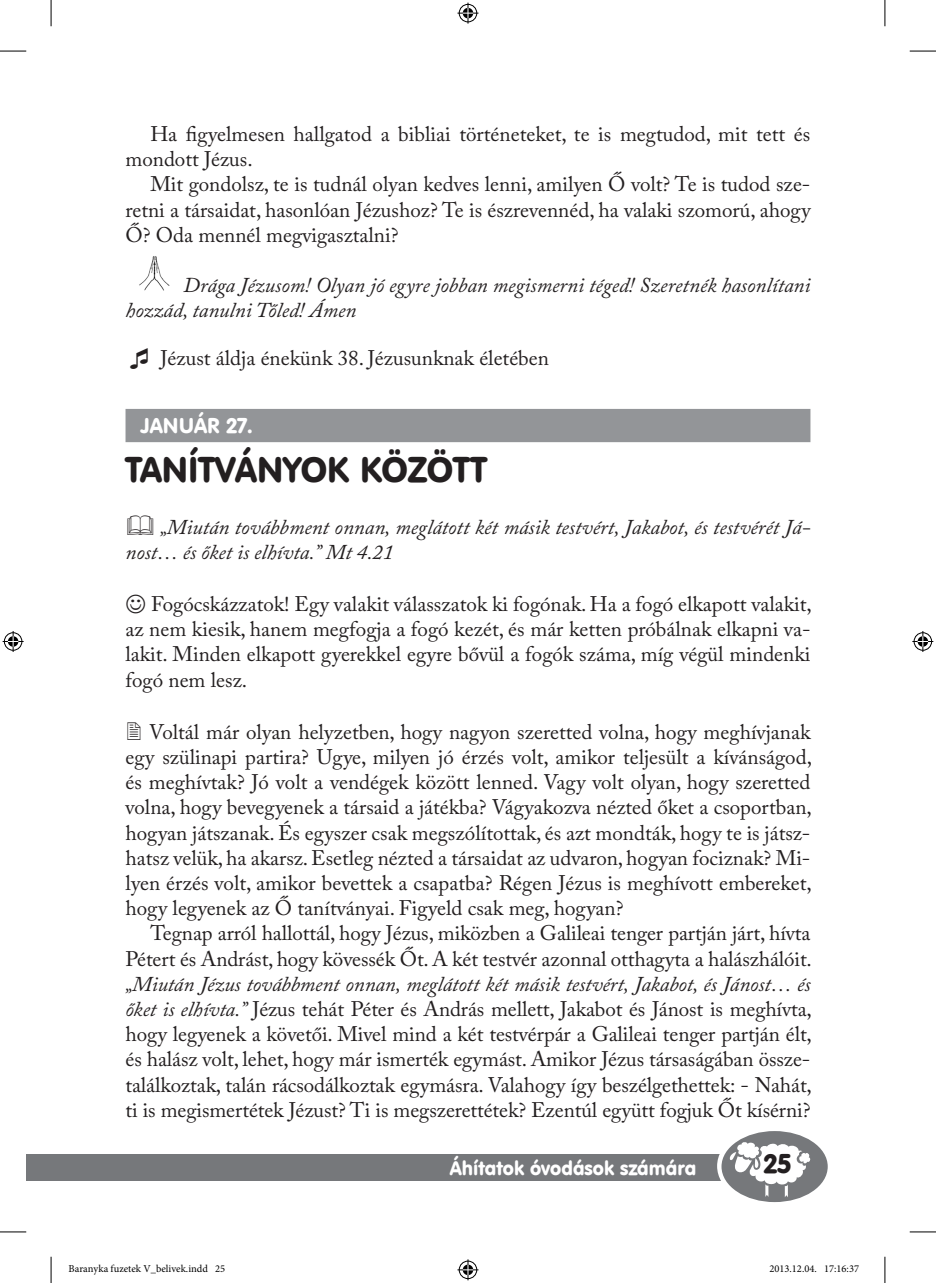
<style>
.page{position:relative;width:936px;height:1283px;background:#fff}
.page>*{position:absolute;margin:0;border:0;box-sizing:border-box;transform-origin:0 0}
.t1{font:35px "Hu Vagou Hu";color:#231f20}
.t2{font:26.6px "Hu Vagou Hu";color:#231f20}
.t3{font:21px/25.2px "Adobe Caslon Pro";color:#231f20;text-align:justify}
.t4{font:italic 21px/25.2px "Adobe Caslon Pro";color:#231f20}
.t5{font:21px "Hu Vagou Hu";color:#fff}
.t6{font:19.25px "Hu Vagou Hu";color:#fff}
.t7{font:10.5px "Minion Pro";color:#000}
.s1{font-style:italic}
</style>
<div class="page">
<div style="left:26px;top:1154px;width:789px;height:27px;background:#76787b"></div>
<div style="left:717px;top:1125px;width:115px;height:82px;background:#fff;border-radius:50%"></div>
<svg style="left:721px;top:1131px;width:106px;height:71px"></svg>
<div style="left:125px;top:409px;width:685px;height:33px;background:#939598"></div>
<img style="left:139px;top:256px;width:31px;height:35px">
<svg style="left:0;top:51px;width:26px;height:1px"></svg>
<svg style="left:909px;top:51px;width:26px;height:1px"></svg>
<svg style="left:0;top:1231px;width:26px;height:1px"></svg>
<svg style="left:909px;top:1231px;width:26px;height:1px"></svg>
<svg style="left:51px;top:0;width:1px;height:26px"></svg>
<svg style="left:51px;top:1256px;width:1px;height:27px"></svg>
<svg style="left:884px;top:0;width:1px;height:26px"></svg>
<svg style="left:884px;top:1256px;width:1px;height:27px"></svg>
<svg style="left:457px;top:3px;width:21px;height:21px"></svg>
<svg style="left:457px;top:1259px;width:21px;height:21px"></svg>
<svg style="left:3px;top:631px;width:21px;height:21px"></svg>
<svg style="left:912px;top:631px;width:21px;height:21px"></svg>
<p class="t3" style="left:125px;top:121px;width:686px;text-indent:25px">Ha figyelmesen hallgatod a bibliai történeteket, te is megtudod, mit tett és mondott Jézus.</p>
<p class="t3" style="left:125px;top:171px;width:687px;text-indent:25px">Mit gondolsz, te is tudnál olyan kedves lenni, amilyen Ő volt? Te is tudod sze&shy;retni a társaidat, hasonlóan Jézushoz? Te is észrevennéd, ha valaki szomorú, ahogy Ő? Oda mennél megvigasztalni?</p>
<p class="t4" style="left:125px;top:272px;width:686px;text-indent:58px">Drága Jézusom! Olyan jó egyre jobban megismerni téged! Szeretnék hasonlítani hozzád, tanulni Tőled! Ámen</p>
<p class="t3" style="left:161px;top:345px;width:390px">Jézust áldja énekünk 38. Jézusunknak életében</p>
<p class="t5" style="left:140px;top:412px;width:113px">Január 27.</p>
<h1 class="t1" style="left:125px;top:448px;width:363px">Tanítványok között</h1>
<p class="t4" style="left:125px;top:514px;width:686px;text-indent:35px">„Miután továbbment onnan, meglátott két másik testvért, Jakabot, és testvérét Já&shy;nost… és őket is elhívta.” Mt 4.21</p>
<p class="t3" style="left:125px;top:591px;width:688px;text-indent:26px">Fogócskázzatok! Egy valakit válasszatok ki fogónak. Ha a fogó elkapott valakit, az nem kiesik, hanem megfogja a fogó kezét, és már ketten próbálnak elkapni va&shy;lakit. Minden elkapott gyerekkel egyre bővül a fogók száma, míg végül mindenki fogó nem lesz.</p>
<p class="t3" style="left:125px;top:719px;width:688px;text-indent:24px">Voltál már olyan helyzetben, hogy nagyon szeretted volna, hogy meghívjanak egy szülinapi partira? Ugye, milyen jó érzés volt, amikor teljesült a kívánságod, és meghívtak? Jó volt a vendégek között lenned. Vagy volt olyan, hogy szeretted volna, hogy bevegyenek a társaid a játékba? Vágyakozva nézted őket a csoportban, hogyan játszanak. És egyszer csak megszólítottak, és azt mondták, hogy te is játsz&shy;hatsz velük, ha akarsz. Esetleg nézted a társaidat az udvaron, hogyan fociznak? Mi&shy;lyen érzés volt, amikor bevettek a csapatba? Régen Jézus is meghívott embereket, hogy legyenek az Ő tanítványai. Figyeld csak meg, hogyan?</p>
<p class="t3" style="left:125px;top:920px;width:688px;text-align:right">Tegnap arról hallottál, hogy Jézus, miközben a Galileai tenger partján járt, hívta<br>Pétert és Andrást, hogy kövessék Őt. A két testvér azonnal otthagyta a halászhálóit.</p>
<p class="t3" style="left:125px;top:971px;width:688px"><span class="s1">„Miután Jézus továbbment onnan, meglátott két másik testvért, Jakabot, és Jánost… és őket is elhívta.”</span> Jézus tehát Péter és András mellett, Jakabot és Jánost is meghívta, hogy legyenek a követői. Mivel mind a két testvérpár a Galileai tenger partján élt, és halász volt, lehet, hogy már ismerték egymást. Amikor Jézus társaságában össze&shy;találkoztak, talán rácsodálkoztak egymásra. Valahogy így beszélgethettek: - Nahát, ti is megismertétek Jézust? Ti is megszerettétek? Ezentúl együtt fogjuk Őt kísérni?</p>
<p class="t6" style="left:450px;top:1155px;width:248px">Áhítatok óvodások számára</p>
<p class="t2" style="left:763px;top:1147px;width:29px">25</p>
<p class="t7" style="left:69px;top:1262px;width:158px">Baranyka fuzetek V_belivek.indd 25</p>
<p class="t7" style="left:769px;top:1262px;width:91px">2013.12.04. 17:16:37</p>
</div>
